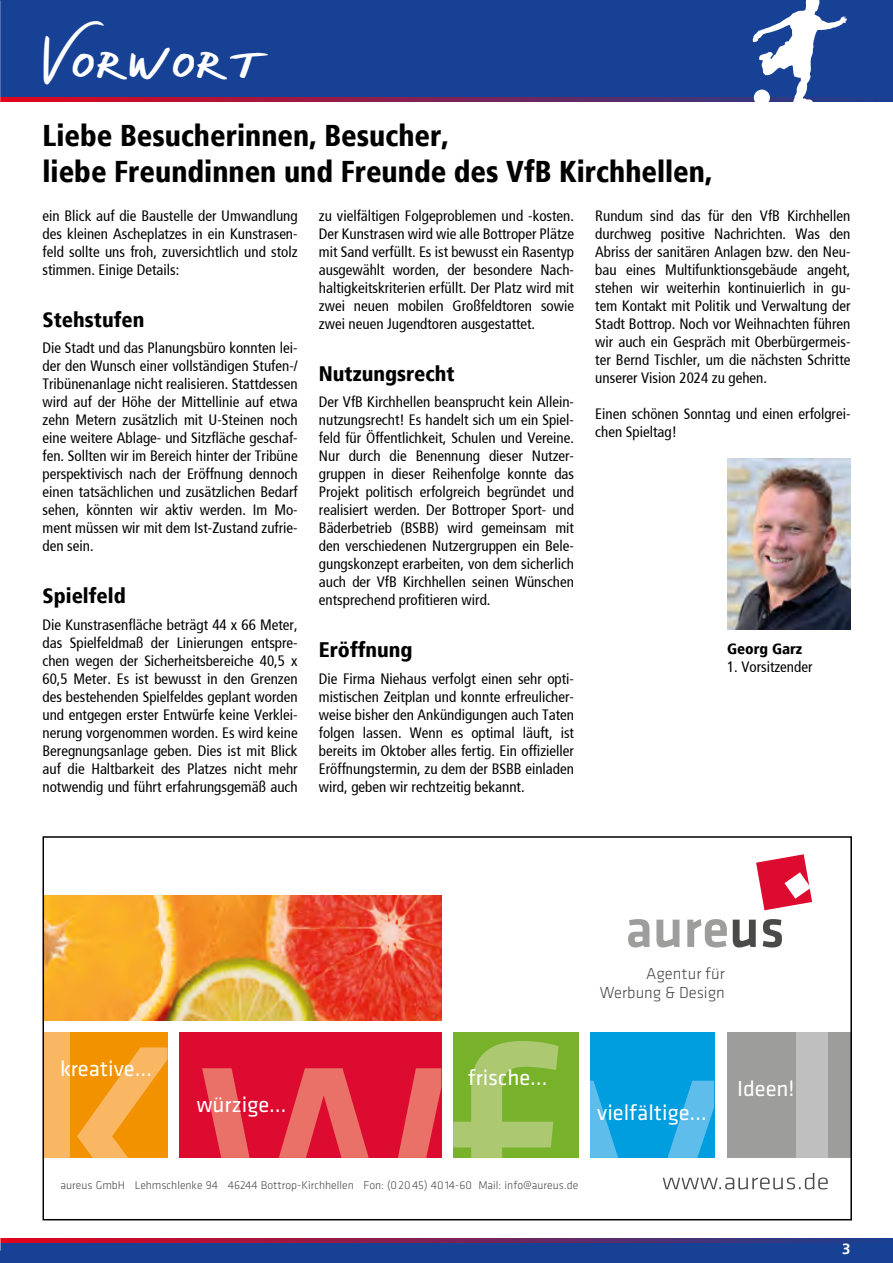
<style>
.page{position:relative;width:893px;height:1263px;background:#fff}
.page>*{position:absolute;margin:0;border:0;box-sizing:border-box;transform-origin:0 0}
.t1{font:45px "Denishandwritting";color:#fff}
.Headline{font:900 condensed 30px/36px "Frutiger";color:#000}
.t2{font:22.5px "Klavika";color:#fff}
.Headline_klein{font:900 condensed 21px "Frutiger";color:#000}
.t3{font:300 16.65px/19px "Klavika";color:#4a4a49;text-align:right}
.Fließtext{font:condensed 15px/18px "Frutiger";color:#000;text-align:justify}
.t4{font:900 condensed 15px "Frutiger";color:#000}
.t5{font:700 15px "Frutiger 65";color:#fff}
.t6{font:300 11.7px "Klavika";color:#4a4a49}
</style>
<div class="page">
<div style="left:0;top:1238px;width:893px;height:25px;background:#164194"></div>
<div style="left:0;top:0;width:893px;height:102px;background:#164194"></div>
<svg style="left:0;top:1238px;width:860px;height:4px;background:#812153"></svg>
<svg style="left:1px;top:98px;width:859px;height:4px;background:#8b1d4d"></svg>
<svg style="left:753px;top:0;width:94px;height:102px"></svg>
<div style="left:754px;top:90px;width:16px;height:16px;background:#fff;border-radius:50%"></div>
<img style="left:0;top:0;width:1px;height:728px">
<img style="left:727px;top:459px;width:123px;height:171px">
<svg style="left:663px;top:1173px;width:165px;height:16px"></svg>
<div style="left:590px;top:1033px;width:124px;height:125px;background:#009ddf"></div>
<svg style="left:590px;top:1081px;width:124px;height:77px"></svg>
<img style="left:46px;top:896px;width:395px;height:125px">
<div style="left:727px;top:1033px;width:124px;height:125px;background:#9d9d9c"></div>
<div style="left:796px;top:1033px;width:32px;height:125px;background:#bfbfbf"></div>
<div style="left:453px;top:1033px;width:125px;height:125px;background:#78b22b"></div>
<svg style="left:453px;top:1041px;width:105px;height:117px"></svg>
<div style="left:43px;top:1033px;width:124px;height:125px;background:#f39200"></div>
<div style="left:43px;top:1033px;width:26px;height:125px;background:#f9b763"></div>
<svg style="left:77px;top:1047px;width:90px;height:111px"></svg>
<div style="left:179px;top:1033px;width:262px;height:125px;background:#dd0b2f"></div>
<svg style="left:202px;top:1068px;width:239px;height:90px"></svg>
<svg style="left:756px;top:854px;width:56px;height:56px"></svg>
<svg style="left:628px;top:919px;width:21px;height:28px"></svg>
<svg style="left:656px;top:920px;width:23px;height:27px"></svg>
<svg style="left:687px;top:919px;width:40px;height:28px"></svg>
<svg style="left:733px;top:920px;width:23px;height:27px"></svg>
<svg style="left:763px;top:919px;width:19px;height:28px"></svg>
<div style="left:43px;top:836px;width:809px;height:384px;border:2px solid #000"></div>
<p class="t1" style="left:43px;top:36px;width:229px">Vorwort</p>
<p class="Headline" style="left:43px;top:120px;width:672px">Liebe Besucherinnen, Besucher,<br>liebe Freundinnen und Freunde des VfB Kirchhellen,</p>
<p class="Fließtext" style="left:43px;top:208px;width:257px">ein Blick auf die Baustelle der Umwandlung des kleinen Ascheplatzes in ein Kunstrasen&shy;feld sollte uns froh, zuversichtlich und stolz stimmen. Einige Details:</p>
<p class="Headline_klein" style="left:43px;top:310px;width:103px">Stehstufen</p>
<p class="Fließtext" style="left:43px;top:340px;width:257px">Die Stadt und das Planungsbüro konnten lei&shy;der den Wunsch einer vollständigen Stufen-/ Tribünenanlage nicht realisieren. Stattdessen wird auf der Höhe der Mittellinie auf etwa zehn Metern zusätzlich mit U-Steinen noch eine weitere Ablage- und Sitzfläche geschaf&shy;fen. Sollten wir im Bereich hinter der Tribüne perspektivisch nach der Eröffnung dennoch einen tatsächlichen und zusätzlichen Bedarf sehen, könnten wir aktiv werden. Im Mo&shy;ment müssen wir mit dem Ist-Zustand zufrie&shy;den sein.</p>
<p class="Headline_klein" style="left:43px;top:586px;width:85px">Spielfeld</p>
<p class="Fließtext" style="left:43px;top:616px;width:257px">Die Kunstrasenfläche beträgt 44 x 66 Meter, das Spielfeldmaß der Linierungen entspre&shy;chen wegen der Sicherheitsbereiche 40,5 x 60,5 Meter. Es ist bewusst in den Grenzen des bestehenden Spielfeldes geplant worden und entgegen erster Entwürfe keine Verklei&shy;nerung vorgenommen worden. Es wird keine Beregnungsanlage geben. Dies ist mit Blick auf die Haltbarkeit des Platzes nicht mehr notwendig und führt erfahrungsgemäß auch</p>
<p class="Fließtext" style="left:319px;top:208px;width:257px">zu vielfältigen Folgeproblemen und -kosten.<br>Der Kunstrasen wird wie alle Bottroper Plätze mit Sand verfüllt. Es ist bewusst ein Rasentyp ausgewählt worden, der besondere Nach&shy;haltigkeitskriterien erfüllt. Der Platz wird mit zwei neuen mobilen Großfeldtoren sowie zwei neuen Jugendtoren ausgestattet.</p>
<p class="Headline_klein" style="left:319px;top:364px;width:137px">Nutzungsrecht</p>
<p class="Fließtext" style="left:319px;top:394px;width:257px">Der VfB Kirchhellen beansprucht kein Allein&shy;nutzungsrecht! Es handelt sich um ein Spiel&shy;feld für Öffentlichkeit, Schulen und Vereine.<br>Nur durch die Benennung dieser Nutzer&shy;gruppen in dieser Reihenfolge konnte das Projekt politisch erfolgreich begründet und realisiert werden. Der Bottroper Sport- und Bäderbetrieb (BSBB) wird gemeinsam mit den verschiedenen Nutzergruppen ein Bele&shy;gungskonzept erarbeiten, von dem sicherlich auch der VfB Kirchhellen seinen Wünschen entsprechend profitieren wird.</p>
<p class="Headline_klein" style="left:319px;top:640px;width:95px">Eröffnung</p>
<p class="Fließtext" style="left:319px;top:670px;width:257px">Die Firma Niehaus verfolgt einen sehr opti&shy;mistischen Zeitplan und konnte erfreulicher&shy;weise bisher den Ankündigungen auch Taten folgen lassen. Wenn es optimal läuft, ist bereits im Oktober alles fertig. Ein offizieller Eröffnungstermin, zu dem der BSBB einladen wird, geben wir rechtzeitig bekannt.</p>
<p class="Fließtext" style="left:595px;top:208px;width:257px">Rundum sind das für den VfB Kirchhellen durchweg positive Nachrichten. Was den Abriss der sanitären Anlagen bzw. den Neu&shy;bau eines Multifunktionsgebäude angeht, stehen wir weiterhin kontinuierlich in gu&shy;tem Kontakt mit Politik und Verwaltung der Stadt Bottrop. Noch vor Weihnachten führen wir auch ein Gespräch mit Oberbürgermeis&shy;ter Bernd Tischler, um die nächsten Schritte unserer Vision 2024 zu gehen.</p>
<p class="Fließtext" style="left:595px;top:406px;width:257px">Einen schönen Sonntag und einen erfolgrei&shy;chen Spieltag!</p>
<p class="t4" style="left:727px;top:642px;width:77px">Georg Garz</p>
<p class="Fließtext" style="left:727px;top:659px;width:87px">1. Vorsitzender</p>
<p class="t3" style="left:600px;top:964px;width:127px">Agentur für<br>Werbung &amp; Design</p>
<p class="t2" style="left:60px;top:1056px;width:94px">kreative…</p>
<p class="t2" style="left:197px;top:1092px;width:91px">würzige…</p>
<p class="t2" style="left:468px;top:1065px;width:81px">frische…</p>
<p class="t2" style="left:597px;top:1100px;width:111px">vielfältige…</p>
<p class="t6" style="left:60px;top:1179px;width:520px">aureus GmbH Lehmschlenke 94 46244 Bottrop-Kirchhellen Fon: (0 20 45) 40 14-60 Mail: info@aureus.de</p>
<p class="t2" style="left:737px;top:1076px;width:59px">Ideen!</p>
<p class="t5" style="left:842px;top:1242px;width:10px">3</p>
</div>
